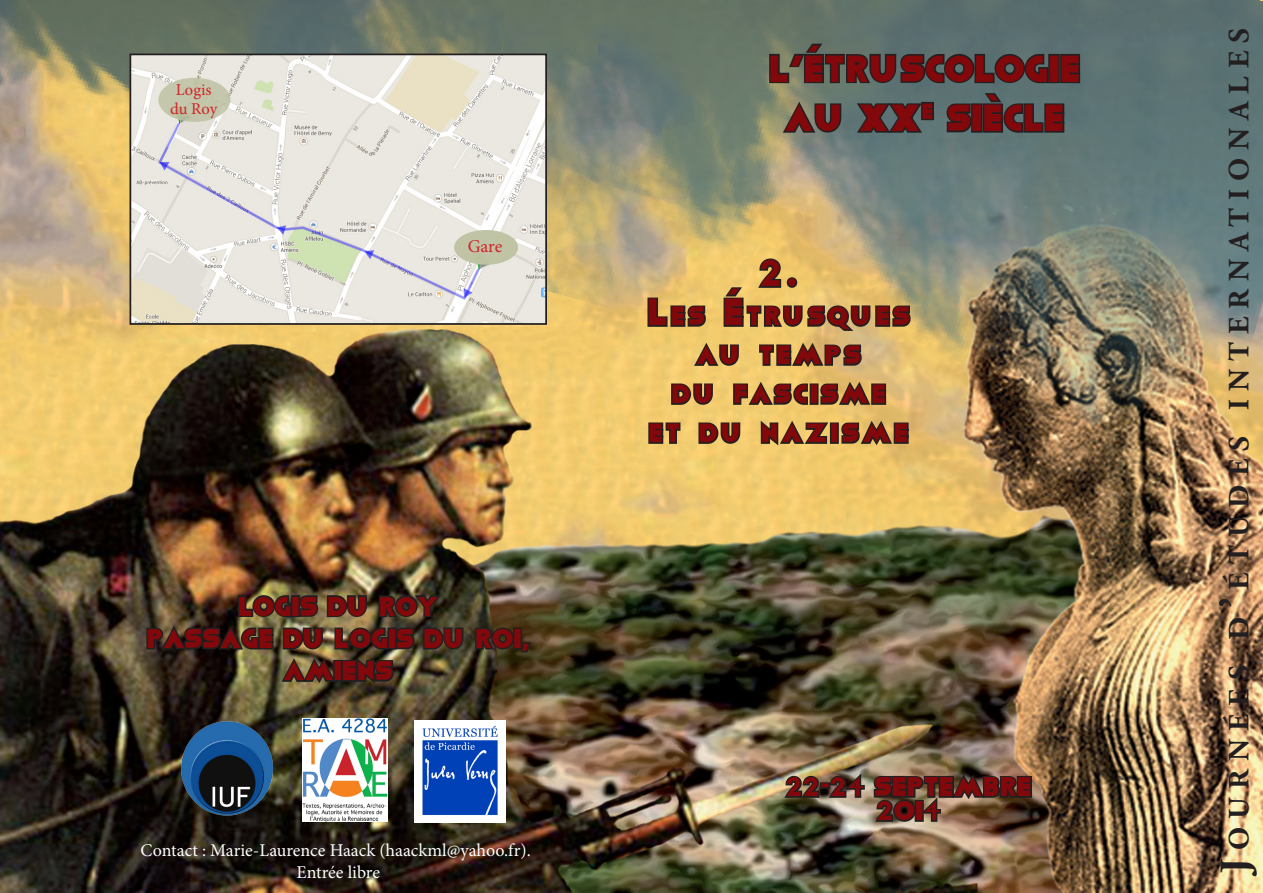
<style>
.page{position:relative;width:1263px;height:893px;background:#fff}
.page>*{position:absolute;margin:0;border:0;box-sizing:border-box;transform-origin:0 0}
.t1{font:37.5px/49.5px "Viafont";color:#82080b;text-align:center}
.t2{font:37.5px "Viafont";color:#82080b}
.t3{font:700 29.4px "Adobe Garamond Pro";letter-spacing:.27em;color:#231f20}
.t4{font:27px/24px "Viafont";color:#82080b;text-align:center}
.t5{font:26.25px "Viafont";letter-spacing:.1em;color:#82080b}
.t6{font:26.25px "Viafont";letter-spacing:.13em;color:#82080b}
.t7{font:18px "Minion Pro";color:#fff}
.t8{font:18px "Minion Pro";color:#d1232a}
.t9{font:16.5px/19.5px "Minion Pro";color:#d1232a;text-align:center}
.s1{font-size:37.5px}
.s2{font-size:42px}
</style>
<div class="page">
<img style="left:0;top:637px;width:1263px;height:256px">
<img style="left:0;top:0;width:1263px;height:637px">
<img style="left:415px;top:720px;width:90px;height:102px">
<img style="left:181px;top:722px;width:99px;height:102px">
<svg style="left:646px;top:256px;width:267px;height:114px;background:#c3a563"></svg>
<svg style="left:669px;top:381px;width:46px;height:26px"></svg>
<svg style="left:732px;top:378px;width:77px;height:29px;background:#a28850"></svg>
<div style="left:810px;top:383px;width:8px;height:22px;border:3px solid #231f20"></div>
<svg style="left:818px;top:379px;width:70px;height:30px;background:#9a804d"></svg>
<svg style="left:647px;top:421px;width:35px;height:24px"></svg>
<svg style="left:697px;top:420px;width:45px;height:26px"></svg>
<svg style="left:759px;top:417px;width:72px;height:31px;background:#ac9154"></svg>
<div style="left:830px;top:422px;width:9px;height:22px;border:3px solid #231f20"></div>
<svg style="left:839px;top:418px;width:71px;height:30px;background:#9e834d"></svg>
<svg style="left:768px;top:41px;width:282px;height:45px;background:#4f5b57"></svg>
<div style="left:1048px;top:54px;width:12px;height:29px;border:3px solid #231f20"></div>
<svg style="left:1058px;top:52px;width:24px;height:33px"></svg>
<svg style="left:781px;top:98px;width:62px;height:37px;background:#65685c"></svg>
<svg style="left:854px;top:100px;width:81px;height:35px;background:#495658"></svg>
<svg style="left:944px;top:102px;width:30px;height:32px"></svg>
<div style="left:971px;top:103px;width:12px;height:30px;border:3px solid #231f20"></div>
<svg style="left:981px;top:92px;width:85px;height:43px;background:#465354"></svg>
<img style="left:302px;top:719px;width:86px;height:102px">
<img style="left:782px;top:770px;width:251px;height:54px">
<svg style="left:474px;top:625px;width:59px;height:29px;background:#342b1c"></svg>
<img style="left:145px;top:593px;width:321px;height:93px">
<img style="left:132px;top:57px;width:412px;height:265px">
<div style="left:129px;top:54px;width:418px;height:271px;border:2px solid #231f20"></div>
<div style="left:454px;top:230px;width:64px;height:35px;background:#bfc3a4;border-radius:50%"></div>
<div style="left:158px;top:78px;width:72px;height:44px;background:#c4c7ab;border-radius:50%"></div>
<p class="t9" style="left:170px;top:80px;width:49px">Logis du Roy</p>
<p class="t8" style="left:468px;top:234px;width:36px">Gare</p>
<p class="t4" style="left:238px;top:595px;width:202px">LOGIS DU ROY</p>
<p class="t4" style="left:146px;top:623px;width:385px;line-height:32.4px">PASSAGE DU LOGIS DU ROI,<br>AMIENS</p>
<p class="t7" style="left:140px;top:838px;width:392px">Contact : Marie-Laurence Haack (haackml@yahoo.fr).</p>
<p class="t7" style="left:296px;top:860px;width:85px">Entrée libre</p>
<p class="t1" style="left:769px;top:45px;width:313px">L’ÉTRUSCOLOGIE<br>AU XX<sup>E</sup> SIÈCLE</p>
<p class="t2" style="left:759px;top:249px;width:41px">2.</p>
<p class="t5" style="left:647px;top:299px;width:264px"><span class="s1">L</span>ES <span class="s1">É</span>TRUSQUES</p>
<p class="t5" style="left:696px;top:338px;width:166px">AU TEMPS</p>
<p class="t5" style="left:671px;top:377px;width:216px">DU FASCISME</p>
<p class="t6" style="left:648px;top:416px;width:261px">ET DU NAZISME</p>
<p class="t4" style="left:786px;top:776px;width:248px">22-24 SEPTEMBRE<br>2014</p>
<p class="t3" style="left:1222px;top:874px;width:847px;rotate:-90deg"><span class="s2">J</span>ournées d<span class="s2">’</span>études internationales</p>
</div>
